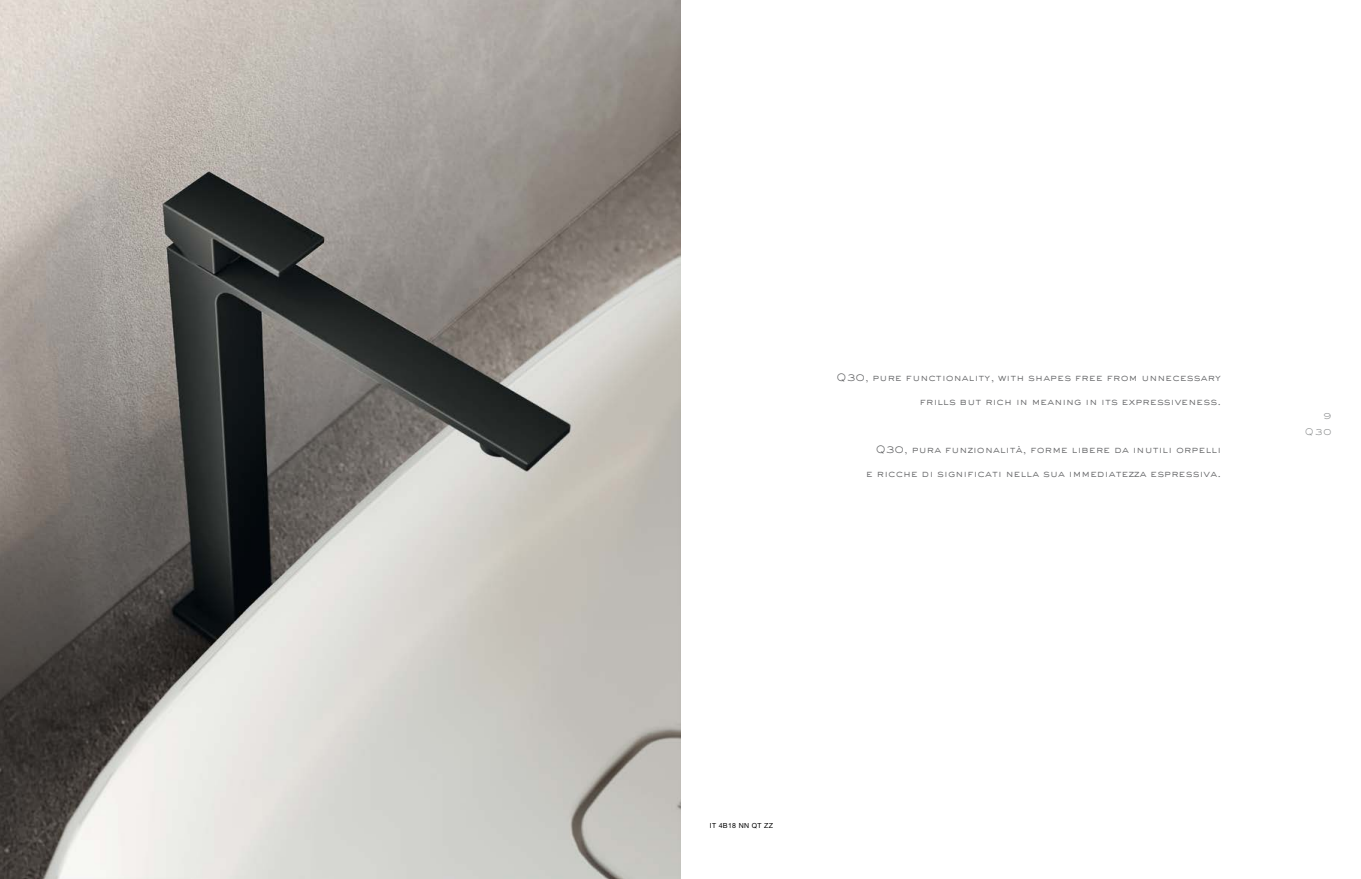
<style>
.page{position:relative;width:1361px;height:879px;background:#fff}
.page>*{position:absolute;margin:0;border:0;box-sizing:border-box;transform-origin:0 0}
.t1{font:300 10px "Sackers Gothic W01";letter-spacing:.01em;color:#646567}
.t2{font:300 9px/16px "Sackers Gothic W01";color:#919394;text-align:right}
.t3{font:7px "Helvetica Neue LT Pro";letter-spacing:.05em;color:#000}
</style>
<div class="page">
<img style="left:0;top:0;width:680px;height:879px">
<p class="t1" style="left:836px;top:373px;width:386px">Q30, pure functionality, with shapes free from unnecessary</p>
<p class="t1" style="left:920px;top:397px;width:303px">frills but rich in meaning in its expressiveness.</p>
<p class="t1" style="left:876px;top:445px;width:347px">Q30, pura funzionalità, forme libere da inutili orpelli</p>
<p class="t1" style="left:866px;top:469px;width:356px">e ricche di significati nella sua immediatezza espressiva.</p>
<p class="t2" style="left:1304px;top:408px;width:28px">9<br>Q30</p>
<p class="t3" style="left:710px;top:823px;width:65px">IT 4B18 NN QT ZZ</p>
</div>
